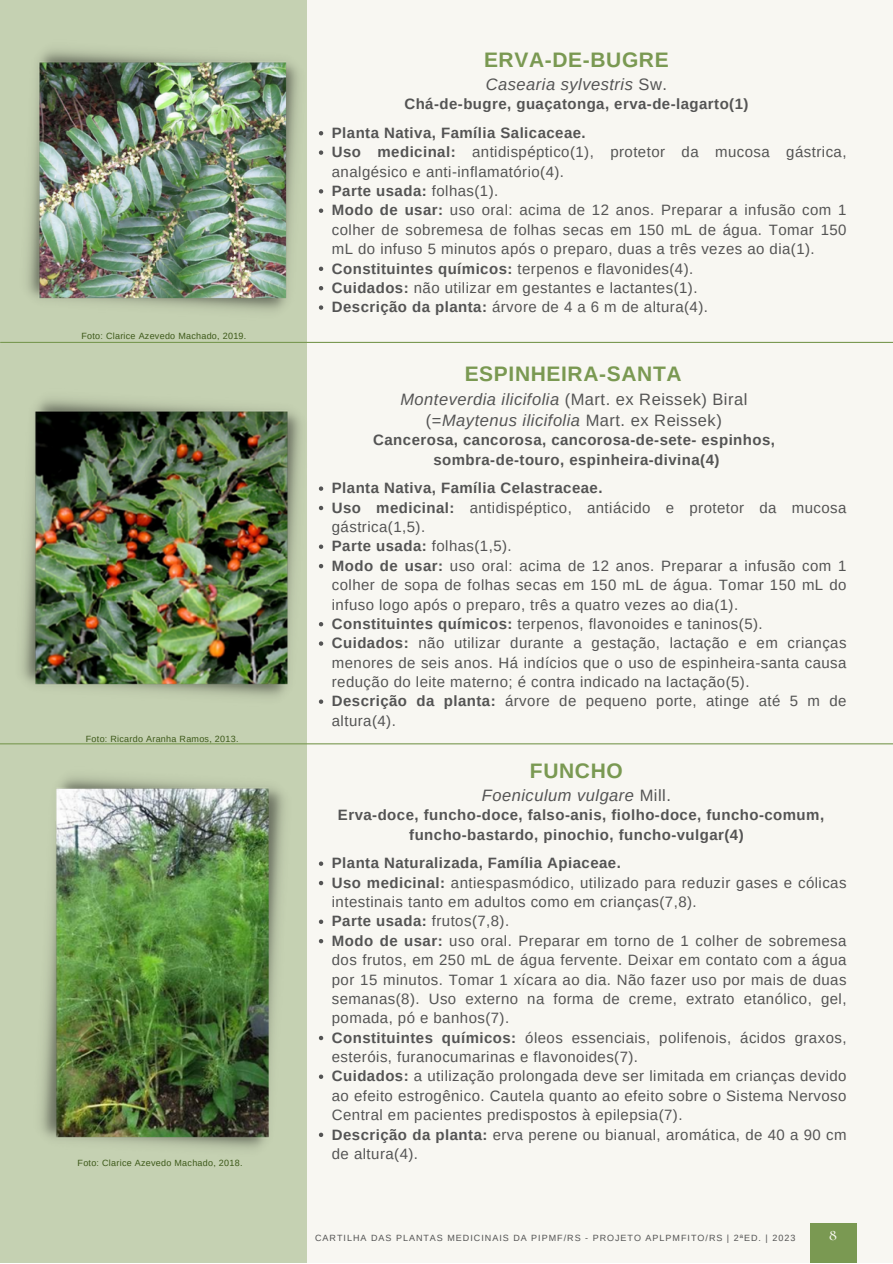
<style>
.page{position:relative;width:893px;height:1264px;background:#fff}
.page>*{position:absolute;margin:0;border:0;box-sizing:border-box;transform-origin:0 0}
.t1{font:700 21px "Arimo";letter-spacing:.03em;color:#7a9952}
.t2{font:italic 16.5px "Arimo";letter-spacing:.03em;color:#545454}
.t3{font:15px/19.4px "Arimo";letter-spacing:.03em;color:#545454}
.t4{font:700 15px/19.4px "Arimo";letter-spacing:.03em;color:#545454}
.t5{font:500 15px "Cormorant SC";color:#f8f7f2}
.t6{font:9px "Arimo";letter-spacing:.03em;color:#3d5919}
.t7{font:9px "Arimo";letter-spacing:.11em;color:#545454}
.s1{font-style:normal}
.s2{font-weight:700}
.s3{font-weight:400}
</style>
<div class="page">
<div style="left:0;top:0;width:892px;height:1262px;background:#f8f7f2"></div>
<div style="left:0;top:0;width:306px;height:1262px;background:#c5d1b2"></div>
<hr style="left:1px;top:342px;width:891px;height:1px;background:#7a9952">
<hr style="left:0;top:743px;width:892px;height:1px;background:#7a9952">
<img style="left:27px;top:49px;width:272px;height:262px">
<img style="left:22px;top:388px;width:285px;height:318px">
<img style="left:41px;top:777px;width:243px;height:372px">
<svg style="left:319px;top:131px;width:4px;height:4px"></svg>
<svg style="left:319px;top:150px;width:4px;height:5px"></svg>
<svg style="left:319px;top:189px;width:4px;height:4px"></svg>
<svg style="left:319px;top:208px;width:4px;height:5px"></svg>
<svg style="left:319px;top:267px;width:4px;height:4px"></svg>
<svg style="left:319px;top:286px;width:4px;height:4px"></svg>
<svg style="left:319px;top:305px;width:4px;height:5px"></svg>
<svg style="left:319px;top:486px;width:4px;height:5px"></svg>
<svg style="left:319px;top:506px;width:4px;height:4px"></svg>
<svg style="left:319px;top:544px;width:4px;height:5px"></svg>
<svg style="left:319px;top:564px;width:4px;height:4px"></svg>
<svg style="left:319px;top:622px;width:4px;height:4px"></svg>
<svg style="left:319px;top:641px;width:4px;height:4px"></svg>
<svg style="left:319px;top:699px;width:4px;height:5px"></svg>
<svg style="left:319px;top:861px;width:4px;height:4px"></svg>
<svg style="left:319px;top:880px;width:4px;height:5px"></svg>
<svg style="left:319px;top:919px;width:4px;height:5px"></svg>
<svg style="left:319px;top:939px;width:4px;height:4px"></svg>
<svg style="left:319px;top:1035px;width:4px;height:5px"></svg>
<svg style="left:319px;top:1074px;width:4px;height:4px"></svg>
<svg style="left:319px;top:1132px;width:4px;height:4px"></svg>
<div style="left:810px;top:1223px;width:46px;height:39px;background:#7a9952"></div>
<p class="t6" style="left:81px;top:331px;width:166px">Foto: Clarice Azevedo Machado, 2019.</p>
<p class="t6" style="left:86px;top:733px;width:154px">Foto: Ricardo Aranha Ramos, 2013.</p>
<p class="t6" style="left:78px;top:1157px;width:166px">Foto: Clarice Azevedo Machado, 2018.</p>
<p class="t1" style="left:484px;top:48px;width:186px">ERVA-DE-BUGRE</p>
<p class="t2" style="left:486px;top:75px;width:183px">Casearia sylvestris <span class="s1">Sw.</span></p>
<p class="t4" style="left:404px;top:94px;width:345px">Chá-de-bugre, guaçatonga, erva-de-lagarto(1)</p>
<p class="t4" style="left:332px;top:123px;width:255px">Planta Nativa, Família Salicaceae.</p>
<p class="t3" style="left:332px;top:142px;width:516px"><span class="s2">Uso medicinal:</span> antidispéptico(1), protetor da mucosa gástrica, analgésico e anti-inflamatório(4).</p>
<p class="t4" style="left:332px;top:181px;width:168px">Parte usada: <span class="s3">folhas(1).</span></p>
<p class="t3" style="left:332px;top:200px;width:516px;text-align:justify"><span class="s2">Modo de usar:</span> uso oral: acima de 12 anos. Preparar a infusão com 1 colher de sobremesa de folhas secas em 150 mL de água. Tomar 150 mL do infuso 5 minutos após o preparo, duas a três vezes ao dia(1).</p>
<p class="t3" style="left:332px;top:259px;width:363px"><span class="s2">Constituintes químicos:</span> terpenos e flavonides(4).</p>
<p class="t3" style="left:332px;top:278px;width:367px"><span class="s2">Cuidados:</span> não utilizar em gestantes e lactantes(1).</p>
<p class="t3" style="left:332px;top:297px;width:377px"><span class="s2">Descrição da planta:</span> árvore de 4 a 6 m de altura(4).</p>
<p class="t1" style="left:464px;top:362px;width:218px">ESPINHEIRA-SANTA</p>
<p class="t2" style="left:400px;top:389px;width:348px">Monteverdia ilicifolia <span class="s1">(Mart. ex Reissek) Biral</span></p>
<p class="t2" style="left:426px;top:411px;width:297px"><span class="s1">(=</span>Maytenus ilicifolia <span class="s1">Mart. ex Reissek)</span></p>
<p class="t4" style="left:373px;top:430px;width:403px">Cancerosa, cancorosa, cancorosa-de-sete- espinhos,</p>
<p class="t4" style="left:433px;top:449px;width:287px">sombra-de-touro, espinheira-divina(4)</p>
<p class="t4" style="left:332px;top:478px;width:272px">Planta Nativa, Família Celastraceae.</p>
<p class="t3" style="left:332px;top:498px;width:516px"><span class="s2">Uso medicinal:</span> antidispéptico, antiácido e protetor da mucosa gástrica(1,5).</p>
<p class="t3" style="left:332px;top:536px;width:181px"><span class="s2">Parte usada:</span> folhas(1,5).</p>
<p class="t3" style="left:332px;top:556px;width:516px;text-align:justify"><span class="s2">Modo de usar:</span> uso oral: acima de 12 anos. Preparar a infusão com 1 colher de sopa de folhas secas em 150 mL de água. Tomar 150 mL do infuso logo após o preparo, três a quatro vezes ao dia(1).</p>
<p class="t3" style="left:332px;top:614px;width:432px"><span class="s2">Constituintes químicos:</span> terpenos, flavonoides e taninos(5).</p>
<p class="t3" style="left:332px;top:633px;width:516px;text-align:justify"><span class="s2">Cuidados:</span> não utilizar durante a gestação, lactação e em crianças menores de seis anos. Há indícios que o uso de espinheira-santa causa redução do leite materno; é contra indicado na lactação(5).</p>
<p class="t3" style="left:332px;top:691px;width:516px"><span class="s2">Descrição da planta:</span> árvore de pequeno porte, atinge até 5 m de altura(4).</p>
<p class="t1" style="left:530px;top:758px;width:94px">FUNCHO</p>
<p class="t2" style="left:482px;top:786px;width:190px">Foeniculum vulgare <span class="s1">Mill.</span></p>
<p class="t4" style="left:409px;top:805px;width:416px;text-indent:-71px">Erva-doce, funcho-doce, falso-anis, fiolho-doce, funcho-comum, funcho-bastardo, pinochio, funcho-vulgar(4)</p>
<p class="t4" style="left:332px;top:853px;width:290px">Planta Naturalizada, Família Apiaceae.</p>
<p class="t3" style="left:332px;top:872px;width:516px"><span class="s2">Uso medicinal:</span> antiespasmódico, utilizado para reduzir gases e cólicas intestinais tanto em adultos como em crianças(7,8).</p>
<p class="t3" style="left:332px;top:911px;width:179px"><span class="s2">Parte usada:</span> frutos(7,8).</p>
<p class="t3" style="left:332px;top:931px;width:516px;text-align:justify"><span class="s2">Modo de usar:</span> uso oral. Preparar em torno de 1 colher de sobremesa dos frutos, em 250 mL de água fervente. Deixar em contato com a água por 15 minutos. Tomar 1 xícara ao dia. Não fazer uso por mais de duas semanas(8). Uso externo na forma de creme, extrato etanólico, gel, pomada, pó e banhos(7).</p>
<p class="t3" style="left:332px;top:1027px;width:516px"><span class="s2">Constituintes químicos:</span> óleos essenciais, polifenois, ácidos graxos, esteróis, furanocumarinas e flavonoides(7).</p>
<p class="t3" style="left:332px;top:1066px;width:516px;text-align:justify"><span class="s2">Cuidados:</span> a utilização prolongada deve ser limitada em crianças devido ao efeito estrogênico. Cautela quanto ao efeito sobre o Sistema Nervoso Central em pacientes predispostos à epilepsia(7).</p>
<p class="t3" style="left:332px;top:1124px;width:516px"><span class="s2">Descrição da planta:</span> erva perene ou bianual, aromática, de 40 a 90 cm de altura(4).</p>
<p class="t7" style="left:315px;top:1232px;width:481px">CARTILHA DAS PLANTAS MEDICINAIS DA PIPMF/RS - PROJETO APLPMFITO/RS | 2ªED. | 2023</p>
<p class="t5" style="left:828px;top:1225px;width:10px">8</p>
</div>
